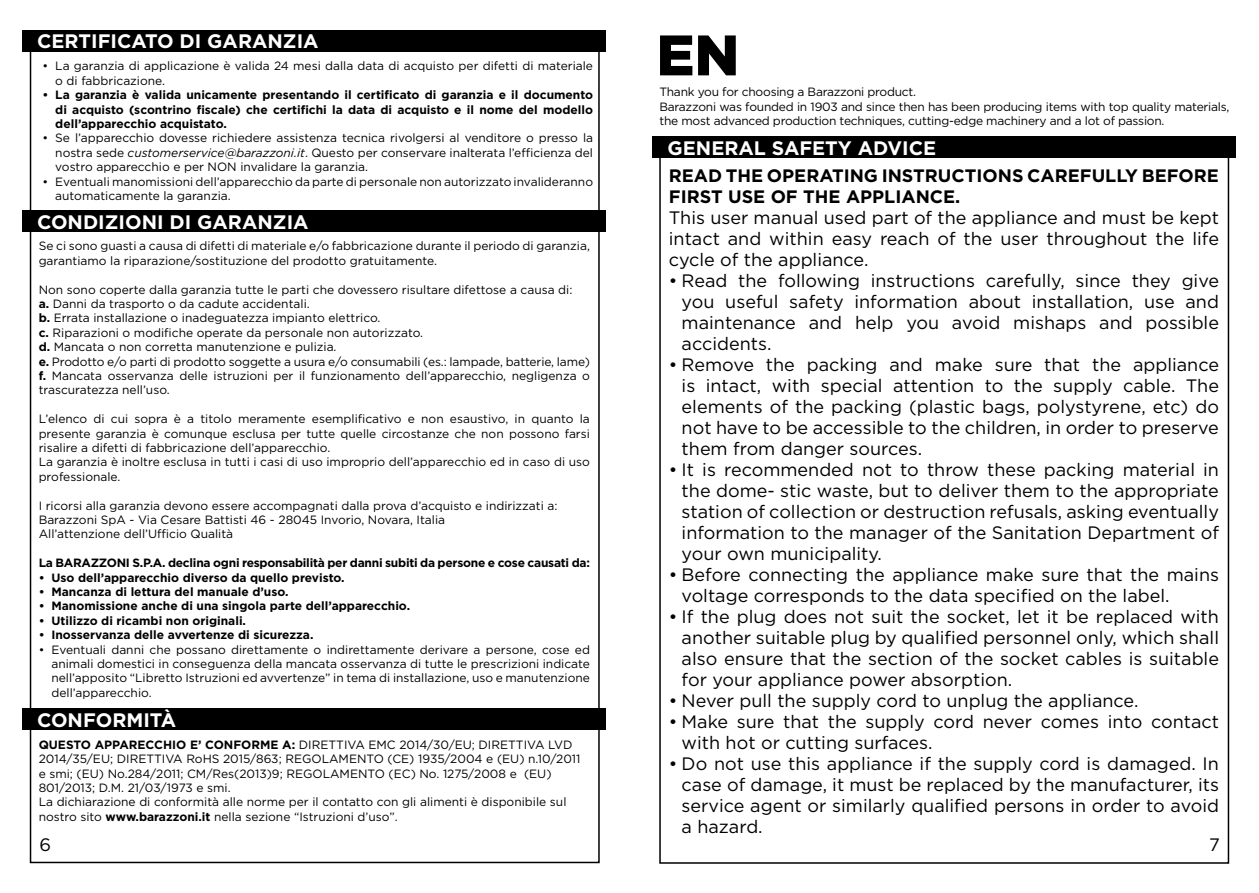
<style>
.page{position:relative;width:1259px;height:893px;background:#fff}
.page>*{position:absolute;margin:0;border:0;box-sizing:border-box;transform-origin:0 0}
.t1{font:900 57px "Gotham";color:#000}
.t2{font:700 19.5px "Gotham";color:#fff}
.t3{font:18px/21px "Gotham";color:#000;text-align:justify}
.t4{font:700 18px/21px "Gotham";color:#000}
.t5{font:12px/14.4px "Gotham";color:#000}
.t6{font:700 12px/14.4px "Gotham";color:#000;text-align:justify}
.t7{font:12px/14.4px "Gotham";letter-spacing:-.02em;color:#000}
.t8{font:700 12px "Gotham";letter-spacing:-.02em;color:#000}
.s1{font-style:italic}
.s2{font-weight:700}
</style>
<div class="page">
<div style="left:22px;top:210px;width:584px;height:22px;background:#000"></div>
<div style="left:22px;top:708px;width:584px;height:22px;background:#000"></div>
<div style="left:652px;top:136px;width:584px;height:22px;background:#000"></div>
<div style="left:22px;top:30px;width:584px;height:22px;background:#000"></div>
<h2 class="t2" style="left:37px;top:29px;width:283px">CERTIFICATO DI GARANZIA</h2>
<p class="t5" style="left:55px;top:59px;width:539px;text-indent:-13px">• La garanzia di applicazione è valida 24 mesi dalla data di acquisto per difetti di materiale o di fabbricazione.</p>
<p class="t6" style="left:55px;top:88px;width:539px;text-indent:-13px">• La garanzia è valida unicamente presentando il certificato di garanzia e il documento di acquisto (scontrino fiscale) che certifichi la data di acquisto e il nome del modello dell’apparecchio acquistato.</p>
<p class="t5" style="left:55px;top:131px;width:539px;text-align:justify;text-indent:-13px">• Se l’apparecchio dovesse richiedere assistenza tecnica rivolgersi al venditore o presso la nostra sede <span class="s1">customerservice@barazzoni.it</span>. Questo per conservare inalterata l’efficienza del vostro apparecchio e per NON invalidare la garanzia.</p>
<p class="t5" style="left:55px;top:174px;width:539px;text-indent:-13px">• Eventuali manomissioni dell’apparecchio da parte di personale non autorizzato invalideranno automaticamente la garanzia.</p>
<h2 class="t2" style="left:37px;top:209px;width:273px">CONDIZIONI DI GARANZIA</h2>
<p class="t5" style="left:39px;top:239px;width:553px">Se ci sono guasti a causa di difetti di materiale e/o fabbricazione durante il periodo di garanzia, garantiamo la riparazione/sostituzione del prodotto gratuitamente.</p>
<p class="t5" style="left:39px;top:282px;width:553px">Non sono coperte dalla garanzia tutte le parti che dovessero risultare difettose a causa di:<br><span class="s2">a.</span> Danni da trasporto o da cadute accidentali.<br><span class="s2">b.</span> Errata installazione o inadeguatezza impianto elettrico.<br><span class="s2">c.</span> Riparazioni o modifiche operate da personale non autorizzato.<br><span class="s2">d.</span> Mancata o non corretta manutenzione e pulizia.<br><span class="s2">e.</span> Prodotto e/o parti di prodotto soggette a usura e/o consumabili (es.: lampade, batterie, lame) <span class="s2">f.</span> Mancata osservanza delle istruzioni per il funzionamento dell’apparecchio, negligenza o trascuratezza nell’uso.</p>
<p class="t5" style="left:39px;top:411px;width:553px">L’elenco di cui sopra è a titolo meramente esemplificativo e non esaustivo, in quanto la presente garanzia è comunque esclusa per tutte quelle circostanze che non possono farsi risalire a difetti di fabbricazione dell’apparecchio.<br>La garanzia è inoltre esclusa in tutti i casi di uso improprio dell’apparecchio ed in caso di uso professionale.</p>
<p class="t5" style="left:39px;top:498px;width:520px">I ricorsi alla garanzia devono essere accompagnati dalla prova d’acquisto e indirizzati a:<br>Barazzoni SpA - Via Cesare Battisti 46 - 28045 Invorio, Novara, Italia<br>All’attenzione dell’Ufficio Qualità</p>
<p class="t8" style="left:39px;top:555px;width:553px">La BARAZZONI S.P.A. declina ogni responsabilità per danni subiti da persone e cose causati da:</p>
<p class="t6" style="left:39px;top:570px;width:307px">• Uso dell’apparecchio diverso da quello previsto.</p>
<p class="t6" style="left:39px;top:584px;width:251px">• Mancanza di lettura del manuale d’uso.</p>
<p class="t6" style="left:39px;top:599px;width:373px">• Manomissione anche di una singola parte dell’apparecchio.</p>
<p class="t6" style="left:39px;top:613px;width:209px">• Utilizzo di ricambi non originali.</p>
<p class="t6" style="left:39px;top:628px;width:276px">• Inosservanza delle avvertenze di sicurezza.</p>
<p class="t5" style="left:51px;top:642px;width:540px;text-align:justify;text-indent:-13px">• Eventuali danni che possano direttamente o indirettamente derivare a persone, cose ed animali domestici in conseguenza della mancata osservanza di tutte le prescrizioni indicate nell’apposito “Libretto Istruzioni ed avvertenze” in tema di installazione, uso e manutenzione dell’apparecchio.</p>
<h2 class="t2" style="left:37px;top:707px;width:141px">CONFORMITÀ</h2>
<p class="t5" style="left:39px;top:737px;width:543px"><span class="s2">QUESTO APPARECCHIO E’ CONFORME A:</span> DIRETTIVA EMC 2014/30/EU; DIRETTIVA LVD 2014/35/EU; DIRETTIVA RoHS 2015/863; REGOLAMENTO (CE) 1935/2004 e (EU) n.10/2011 e smi; (EU) No.284/2011; CM/Res(2013)9; REGOLAMENTO (EC) No. 1275/2008 e (EU)<br>801/2013; D.M. 21/03/1973 e smi.<br>La dichiarazione di conformità alle norme per il contatto con gli alimenti è disponibile sul nostro sito <span class="s2">www.barazzoni.it</span> nella sezione “Istruzioni d’uso”.</p>
<h3 class="t3" style="left:39px;top:834px;width:13px">6</h3>
<h1 class="t1" style="left:656px;top:16px;width:84px">EN</h1>
<p class="t7" style="left:659px;top:84px;width:571px">Thank you for choosing a Barazzoni product.<br>Barazzoni was founded in 1903 and since then has been producing items with top quality materials, the most advanced production techniques, cutting-edge machinery and a lot of passion.</p>
<h2 class="t2" style="left:667px;top:135px;width:270px">GENERAL SAFETY ADVICE</h2>
<h3 class="t4" style="left:669px;top:165px;width:551px">READ THE OPERATING INSTRUCTIONS CAREFULLY BEFORE<br>FIRST USE OF THE APPLIANCE.</h3>
<h3 class="t3" style="left:669px;top:206px;width:551px">This user manual used part of the appliance and must be kept intact and within easy reach of the user throughout the life cycle of the appliance.</h3>
<h3 class="t3" style="left:681px;top:269px;width:539px;text-indent:-13px">• Read the following instructions carefully, since they give you useful safety information about installation, use and maintenance and help you avoid mishaps and possible accidents.</h3>
<p class="t3" style="left:681px;top:354px;width:539px;text-indent:-13px">• Remove the packing and make sure that the appliance is intact, with special attention to the supply cable. The elements of the packing (plastic bags, polystyrene, etc) do not have to be accessible to the children, in order to preserve them from danger sources.</p>
<p class="t3" style="left:681px;top:459px;width:539px;text-indent:-13px">• It is recommended not to throw these packing material in the dome- stic waste, but to deliver them to the appropriate station of collection or destruction refusals, asking eventually information to the manager of the Sanitation Department of your own municipality.</p>
<h3 class="t3" style="left:681px;top:564px;width:539px;text-indent:-13px">• Before connecting the appliance make sure that the mains voltage corresponds to the data specified on the label.</h3>
<h3 class="t3" style="left:681px;top:606px;width:539px;text-indent:-13px">• If the plug does not suit the socket, let it be replaced with another suitable plug by qualified personnel only, which shall also ensure that the section of the socket cables is suitable for your appliance power absorption.</h3>
<h3 class="t3" style="left:669px;top:690px;width:471px">• Never pull the supply cord to unplug the appliance.</h3>
<h3 class="t3" style="left:681px;top:711px;width:539px;text-indent:-13px">• Make sure that the supply cord never comes into contact with hot or cutting surfaces.</h3>
<h3 class="t3" style="left:681px;top:753px;width:539px;text-indent:-13px">• Do not use this appliance if the supply cord is damaged. In case of damage, it must be replaced by the manufacturer, its service agent or similarly qualified persons in order to avoid a hazard.</h3>
<h3 class="t3" style="left:1209px;top:833px;width:12px">7</h3>
</div>
